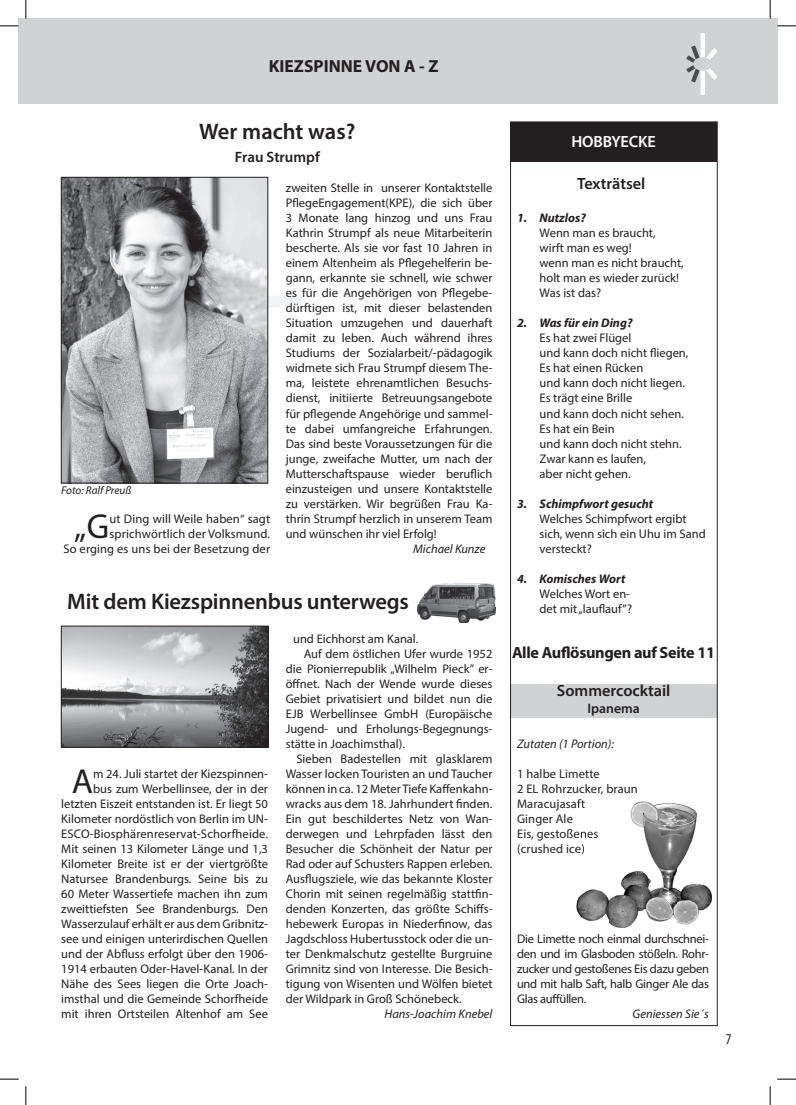
<style>
.page{position:relative;width:796px;height:1105px;background:#fff}
.page>*{position:absolute;margin:0;border:0;box-sizing:border-box;transform-origin:0 0}
.t1{font:34.75px "Myriad Pro";color:#231f20}
.t2{font:600 22.5px "Myriad Pro";letter-spacing:-.01em;color:#231f20}
.t3{font:700 17.5px "Myriad Pro";color:#231f20}
.t4{font:700 16.25px "Myriad Pro";letter-spacing:-.02em;color:#231f20}
.t5{font:600 16.25px "Myriad Pro";color:#231f20}
.t6{font:600 16.25px "Myriad Pro";letter-spacing:-.01em;color:#fff}
.t7{font:600 15px "Myriad Pro";color:#231f20}
.t8{font:condensed 15px "Myriad Pro";color:#231f20}
.t9{font:600 13.75px "Myriad Pro";color:#231f20}
.t10{font:12.5px/15px "Myriad Pro";color:#231f20}
.t11{font:italic 12.5px "Myriad Pro";color:#231f20}
.t12{font:italic 700 12.5px "Myriad Pro";color:#231f20}
.t13{font:italic 11.25px "Myriad Pro";color:#231f20}
</style>
<div class="page">
<div style="left:26px;top:19px;width:751px;height:85px;background:#d1d2d4"></div>
<div style="left:19px;top:19px;width:7px;height:85px;background:#d1d2d4"></div>
<img style="left:687px;top:34px;width:30px;height:60px">
<img style="left:417px;top:583px;width:79px;height:39px">
<div style="left:510px;top:684px;width:206px;height:33px;background:#d1d2d4"></div>
<svg style="left:268px;top:294px;width:34px;height:18px"></svg>
<div style="left:510px;top:122px;width:207px;height:903px;border:1px solid #231f20"></div>
<div style="left:510px;top:122px;width:207px;height:40px;background:#231f20"></div>
<img style="left:63px;top:179px;width:203px;height:302px">
<div style="left:61px;top:177px;width:207px;height:306px;border:1px solid #231f20"></div>
<img style="left:576px;top:801px;width:136px;height:125px">
<svg style="left:576px;top:801px;width:9px;height:9px"></svg>
<img style="left:576px;top:828px;width:22px;height:12px">
<svg style="left:576px;top:843px;width:8px;height:11px"></svg>
<img style="left:63px;top:627px;width:203px;height:118px">
<div style="left:61px;top:625px;width:207px;height:122px;border:1px solid #231f20"></div>
<svg style="left:0;top:25px;width:19px;height:2px"></svg>
<svg style="left:777px;top:25px;width:19px;height:2px"></svg>
<svg style="left:0;top:1078px;width:19px;height:1px"></svg>
<svg style="left:777px;top:1078px;width:19px;height:1px"></svg>
<svg style="left:25px;top:0;width:2px;height:19px"></svg>
<svg style="left:25px;top:1086px;width:2px;height:18px"></svg>
<svg style="left:769px;top:0;width:2px;height:19px"></svg>
<svg style="left:769px;top:1086px;width:2px;height:18px"></svg>
<h3 class="t3" style="left:269px;top:55px;width:171px">KIEZSPINNE VON A - Z</h3>
<h2 class="t2" style="left:199px;top:117px;width:158px">Wer macht was?</h2>
<p class="t7" style="left:235px;top:148px;width:86px">Frau Strumpf</p>
<p class="t13" style="left:61px;top:483px;width:72px">Foto: Ralf Preuß</p>
<p class="t10" style="left:63px;top:510px;width:208px;text-align:right">ut Ding will Weile haben“ sagt sprichwörtlich der Volksmund.<br>So erging es uns bei der Besetzung der</p>
<h1 class="t1" style="left:74px;top:504px;width:37px">„G</h1>
<p class="t10" style="left:286px;top:180px;width:208px;text-align:justify">zweiten Stelle in unserer Kontaktstelle PflegeEngagement(KPE), die sich über 3 Monate lang hinzog und uns Frau Kathrin Strumpf als neue Mitarbeiterin bescherte. Als sie vor fast 10 Jahren in einem Altenheim als Pflegehelferin be&shy;gann, erkannte sie schnell, wie schwer es für die Angehörigen von Pflegebe&shy;dürftigen ist, mit dieser belastenden Situation umzugehen und dauerhaft damit zu leben. Auch während ihres Studiums der Sozialarbeit/-pädagogik widmete sich Frau Strumpf diesem The&shy;ma, leistete ehrenamtlichen Besuchs&shy;dienst, initiierte Betreuungsangebote für pflegende Angehörige und sammel&shy;te dabei umfangreiche Erfahrungen.<br>Das sind beste Voraussetzungen für die junge, zweifache Mutter, um nach der Mutterschaftspause wieder beruflich einzusteigen und unsere Kontaktstelle zu verstärken. Wir begrüßen Frau Ka&shy;thrin Strumpf herzlich in unserem Team und wünschen ihr viel Erfolg!</p>
<p class="t11" style="left:413px;top:540px;width:74px">Michael Kunze</p>
<h2 class="t2" style="left:67px;top:587px;width:343px">Mit dem Kiezspinnenbus unterwegs</h2>
<p class="t10" style="left:61px;top:765px;width:208px;text-align:right">m 24. Juli startet der Kiezspinnen-<br>bus zum Werbellinsee, der in der letzten Eiszeit entstanden ist. Er liegt 50<br>Kilometer nordöstlich von Berlin im UN-ESCO-Biosphärenreservat-Schorfheide.<br>Mit seinen 13 Kilometer Länge und 1,3<br>Kilometer Breite ist er der viertgrößte Natursee Brandenburgs. Seine bis zu 60 Meter Wassertiefe machen ihn zum zweittiefsten See Brandenburgs. Den Wasserzulauf erhält er aus dem Gribnitz&shy;see und einigen unterirdischen Quellen und der Abfluss erfolgt über den 1906- 1914 erbauten Oder-Havel-Kanal. In der Nähe des Sees liegen die Orte Joach&shy;imsthal und die Gemeinde Schorfheide mit ihren Ortsteilen Altenhof am See</p>
<h1 class="t1" style="left:72px;top:759px;width:23px">A</h1>
<p class="t10" style="left:293px;top:630px;width:127px">und Eichhorst am Kanal.</p>
<p class="t10" style="left:304px;top:645px;width:190px">Auf dem östlichen Ufer wurde 1952</p>
<p class="t10" style="left:286px;top:660px;width:208px">die Pionierrepublik „Wilhelm Pieck” er-</p>
<p class="t10" style="left:286px;top:675px;width:208px">öffnet. Nach der Wende wurde dieses</p>
<p class="t10" style="left:286px;top:690px;width:208px">Gebiet privatisiert und bildet nun die</p>
<p class="t10" style="left:286px;top:705px;width:208px">EJB Werbellinsee GmbH (Europäische</p>
<p class="t10" style="left:286px;top:720px;width:208px">Jugend- und Erholungs-Begegnungs-</p>
<p class="t10" style="left:286px;top:735px;width:121px">stätte in Joachimsthal).</p>
<p class="t10" style="left:296px;top:750px;width:198px">Sieben Badestellen mit glasklarem</p>
<p class="t10" style="left:286px;top:765px;width:208px">Wasser locken Touristen an und Taucher</p>
<p class="t10" style="left:286px;top:780px;width:208px">können in ca. 12 Meter Tiefe Kaffenkahn-</p>
<p class="t10" style="left:286px;top:795px;width:208px">wracks aus dem 18. Jahrhundert finden.</p>
<p class="t10" style="left:286px;top:810px;width:208px">Ein gut beschildertes Netz von Wan-</p>
<p class="t10" style="left:286px;top:825px;width:208px">derwegen und Lehrpfaden lässt den</p>
<p class="t10" style="left:286px;top:840px;width:208px">Besucher die Schönheit der Natur per</p>
<p class="t10" style="left:286px;top:855px;width:208px">Rad oder auf Schusters Rappen erleben.</p>
<p class="t10" style="left:286px;top:870px;width:208px">Ausflugsziele, wie das bekannte Kloster</p>
<p class="t10" style="left:286px;top:885px;width:208px">Chorin mit seinen regelmäßig stattfin-</p>
<p class="t10" style="left:286px;top:900px;width:208px">denden Konzerten, das größte Schiffs-</p>
<p class="t10" style="left:286px;top:915px;width:208px">hebewerk Europas in Niederfinow, das</p>
<p class="t10" style="left:286px;top:930px;width:208px">Jagdschloss Hubertusstock oder die un-</p>
<p class="t10" style="left:286px;top:945px;width:208px">ter Denkmalschutz gestellte Burgruine</p>
<p class="t10" style="left:286px;top:960px;width:208px">Grimnitz sind von Interesse. Die Besich-</p>
<p class="t10" style="left:286px;top:975px;width:208px">tigung von Wisenten und Wölfen bietet</p>
<p class="t10" style="left:286px;top:990px;width:178px">der Wildpark in Groß Schönebeck.</p>
<p class="t11" style="left:384px;top:1005px;width:109px">Hans-Joachim Knebel</p>
<h3 class="t6" style="left:571px;top:131px;width:86px">HOBBYECKE</h3>
<h3 class="t5" style="left:577px;top:173px;width:70px">Texträtsel</h3>
<p class="t12" style="left:517px;top:210px;width:70px">1. Nutzlos?</p>
<p class="t10" style="left:539px;top:225px;width:146px">Wenn man es braucht,<br>wirft man es weg!<br>wenn man es nicht braucht, holt man es wieder zurück!<br>Was ist das?</p>
<p class="t12" style="left:517px;top:315px;width:117px">2. Was für ein Ding?</p>
<p class="t10" style="left:539px;top:330px;width:150px">Es hat zwei Flügel<br>und kann doch nicht fliegen,<br>Es hat einen Rücken<br>und kann doch nicht liegen.<br>Es trägt eine Brille<br>und kann doch nicht sehen.<br>Es hat ein Bein<br>und kann doch nicht stehn.<br>Zwar kann es laufen,<br>aber nicht gehen.</p>
<p class="t12" style="left:517px;top:495px;width:138px">3. Schimpfwort gesucht</p>
<p class="t10" style="left:539px;top:510px;width:168px">Welches Schimpfwort ergibt sich, wenn sich ein Uhu im Sand versteckt?</p>
<p class="t12" style="left:517px;top:570px;width:110px">4. Komisches Wort</p>
<p class="t10" style="left:539px;top:585px;width:94px">Welches Wort en&shy;det mit „lauflauf”?</p>
<h3 class="t4" style="left:512px;top:641px;width:204px">Alle Auflösungen auf Seite 11</h3>
<h3 class="t5" style="left:557px;top:680px;width:115px">Sommercocktail</h3>
<p class="t9" style="left:587px;top:699px;width:54px">Ipanema</p>
<p class="t11" style="left:517px;top:735px;width:99px">Zutaten (1 Portion):</p>
<p class="t10" style="left:517px;top:765px;width:122px">1 halbe Limette<br>2 EL Rohrzucker, braun<br>Maracujasaft<br>Ginger Ale<br>Eis, gestoßenes (crushed ice)</p>
<p class="t10" style="left:517px;top:930px;width:193px;text-align:justify">Die Limette noch einmal durchschnei&shy;den und im Glasboden stößeln. Rohr&shy;zucker und gestoßenes Eis dazu geben und mit halb Saft, halb Ginger Ale das Glas auffüllen.</p>
<p class="t11" style="left:632px;top:1005px;width:78px">Geniessen Sie´s</p>
<p class="t8" style="left:726px;top:1029px;width:7px">7</p>
</div>
